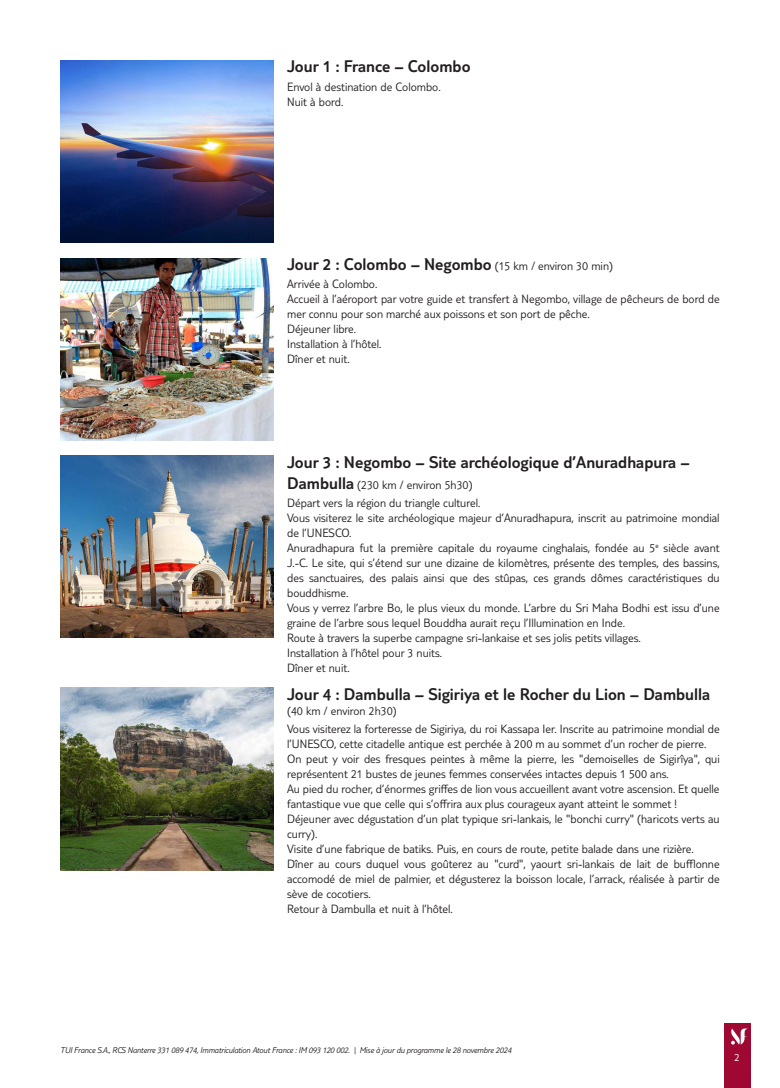
<style>
.page{position:relative;width:780px;height:1088px;background:#fff}
.page>*{position:absolute;margin:0;border:0;box-sizing:border-box;transform-origin:0 0}
.t1{font:300 17.5px "TUI Type";color:#231f20}
.t2{font:300 12.5px/15px "TUI Type";color:#231f20}
.t3{font:300 11.25px "TUI Type";color:#fff}
.t4{font:italic 300 8.75px "TUI Type";letter-spacing:-.02em;color:#231f20}
.s1{font-size:12.5px}
.s2{font-size:17.5px}
</style>
<div class="page">
<div style="left:724px;top:1023px;width:26px;height:65px;background:#9e0832"></div>
<svg style="left:731px;top:1028px;width:17px;height:16px"></svg>
<img style="left:60px;top:60px;width:213px;height:182px">
<img style="left:60px;top:258px;width:213px;height:182px">
<img style="left:60px;top:456px;width:213px;height:182px">
<img style="left:60px;top:688px;width:213px;height:182px">
<h1 class="t1" style="left:287px;top:56px;width:185px">Jour 1 : France – Colombo</h1>
<p class="t2" style="left:287px;top:79px;width:155px">Envol à destination de Colombo.<br>Nuit à bord.</p>
<h1 class="t1" style="left:287px;top:254px;width:327px">Jour 2 : Colombo – Negombo <span class="s1">(15 km / environ 30 min)</span></h1>
<p class="t2" style="left:287px;top:276px;width:434px">Arrivée à Colombo.<br>Accueil à l’aéroport par votre guide et transfert à Negombo, village de pêcheurs de bord de mer connu pour son marché aux poissons et son port de pêche.<br>Déjeuner libre.<br>Installation à l’hôtel.<br>Dîner et nuit.</p>
<h1 class="t1" style="left:287px;top:452px;width:404px">Jour 3 : Negombo – Site archéologique d’Anuradhapura –</h1>
<p class="t2" style="left:287px;top:475px;width:195px;line-height:18.5px"><span class="s2">Dambulla</span> (230 km / environ 5h30)<br>Départ vers la région du triangle culturel.</p>
<p class="t2" style="left:287px;top:510px;width:434px">Vous visiterez le site archéologique majeur d’Anuradhapura, inscrit au patrimoine mondial de l’UNESCO.<br>Anuradhapura fut la première capitale du royaume cinghalais, fondée au 5<sup>e</sup> siècle avant J.-C. Le site, qui s’étend sur une dizaine de kilomètres, présente des temples, des bassins, des sanctuaires, des palais ainsi que des stûpas, ces grands dômes caractéristiques du bouddhisme.<br>Vous y verrez l’arbre Bo, le plus vieux du monde. L’arbre du Sri Maha Bodhi est issu d’une graine de l’arbre sous lequel Bouddha aurait reçu l’Illumination en Inde.<br>Route à travers la superbe campagne sri-lankaise et ses jolis petits villages.<br>Installation à l’hôtel pour 3 nuits.<br>Dîner et nuit.</p>
<h1 class="t1" style="left:287px;top:684px;width:424px">Jour 4 : Dambulla – Sigiriya et le Rocher du Lion – Dambulla</h1>
<p class="t2" style="left:287px;top:701px;width:434px;line-height:18.5px">(40 km / environ 2h30)<br>Vous visiterez la forteresse de Sigiriya, du roi Kassapa Ier. Inscrite au patrimoine mondial de</p>
<p class="t2" style="left:287px;top:736px;width:434px">l’UNESCO, cette citadelle antique est perchée à 200 m au sommet d’un rocher de pierre.<br>On peut y voir des fresques peintes à même la pierre, les "demoiselles de Sigirîya", qui représentent 21 bustes de jeunes femmes conservées intactes depuis 1 500 ans.<br>Au pied du rocher, d’énormes griffes de lion vous accueillent avant votre ascension. Et quelle fantastique vue que celle qui s’offrira aux plus courageux ayant atteint le sommet !<br>Déjeuner avec dégustation d’un plat typique sri-lankais, le "bonchi curry" (haricots verts au curry).<br>Visite d’une fabrique de batiks. Puis, en cours de route, petite balade dans une rizière.<br>Dîner au cours duquel vous goûterez au "curd", yaourt sri-lankais de lait de bufflonne accomodé de miel de palmier, et dégusterez la boisson locale, l’arrack, réalisée à partir de sève de cocotiers.<br>Retour à Dambulla et nuit à l’hôtel.</p>
<p class="t4" style="left:60px;top:1045px;width:452px">TUI France S.A., RCS Nanterre 331 089 474, Immatriculation Atout France : IM 093 120 002. | Mise à jour du programme le 28 novembre 2024</p>
<p class="t3" style="left:734px;top:1050px;width:7px">2</p>
</div>
